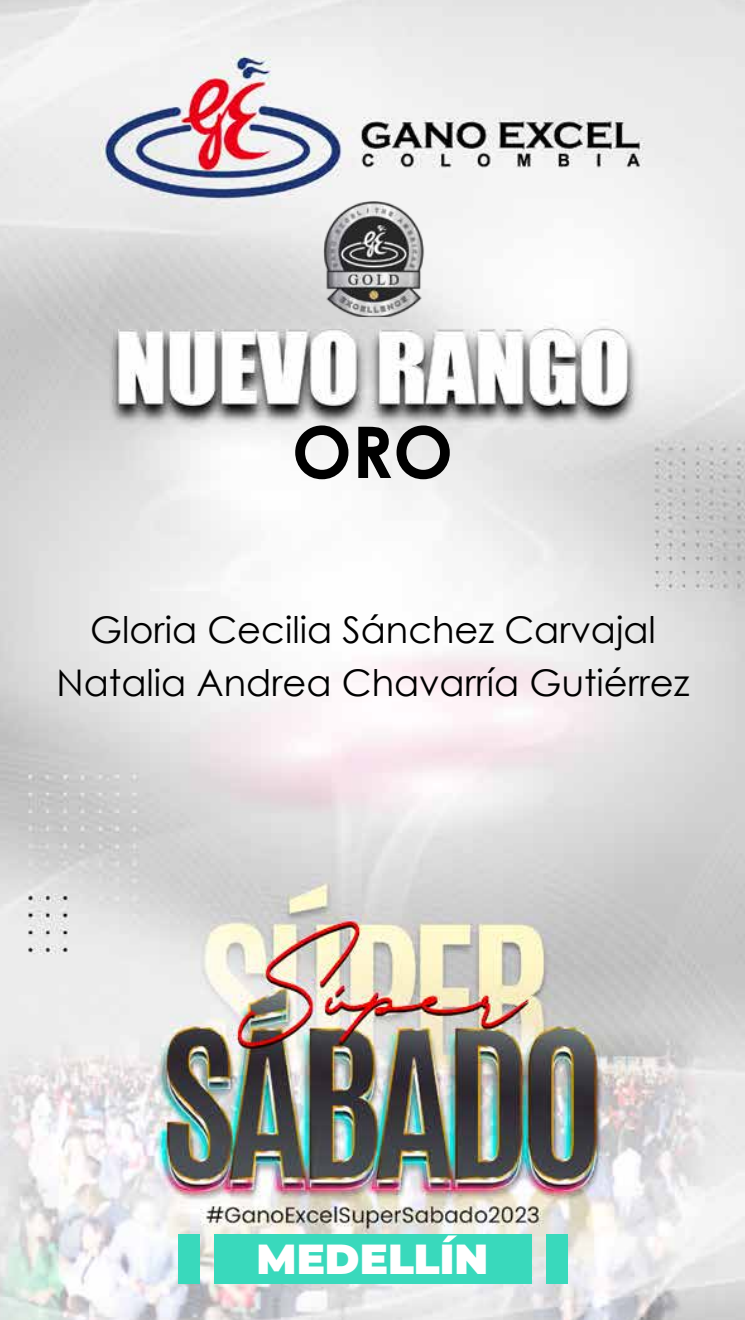
<style>
.page{position:relative;width:745px;height:1320px;background:#fff}
.page>*{position:absolute;margin:0;border:0;box-sizing:border-box;transform-origin:0 0}
.t1{font:700 71.23px "Century Gothic";color:#000}
.t2{font:900 42px "Montserrat";color:#fff}
.t3{font:36.75px/52.5px "Century Gothic";color:#000;text-align:center}
</style>
<div class="page">
<img style="left:0;top:0;width:744px;height:1320px">
<div style="left:214px;top:1234px;width:316px;height:49px;background:#39d9bc"></div>
<div style="left:546px;top:1234px;width:21px;height:49px;background:#39d9bc"></div>
<div style="left:179px;top:1234px;width:21px;height:49px;background:#39d9bc"></div>
<img style="left:306px;top:201px;width:133px;height:116px">
<h1 class="t1" style="left:292px;top:398px;width:163px">ORO</h1>
<p class="t3" style="left:57px;top:603px;width:634px">Gloria Cecilia Sánchez Carvajal<br>Natalia Andrea Chavarría Gutiérrez</p>
<p class="t2" style="left:256px;top:1227px;width:233px">MEDELLÍN</p>
</div>
